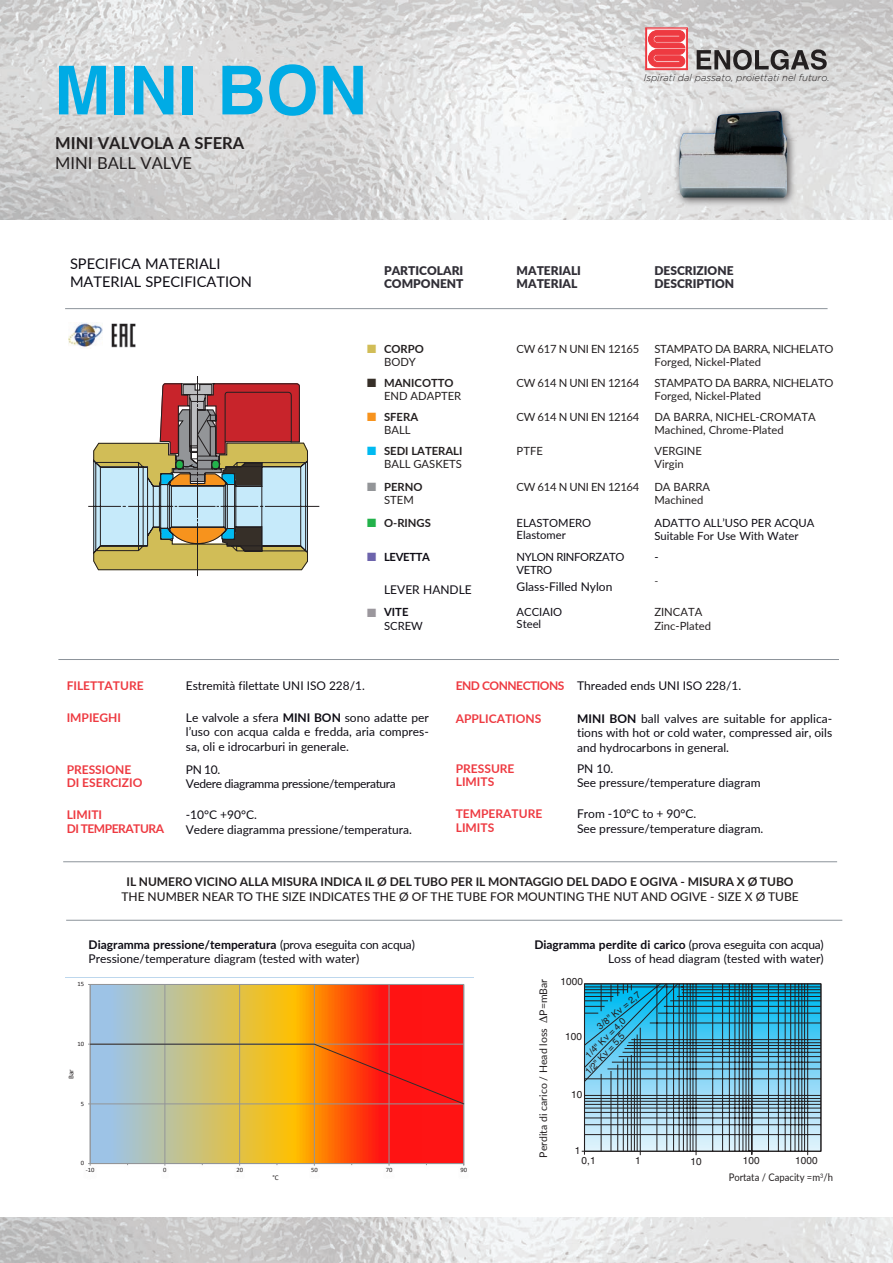
<style>
.page{position:relative;width:893px;height:1263px;background:#fff}
.page>*{position:absolute;margin:0;border:0;box-sizing:border-box;transform-origin:0 0}
.t1{font:700 67.5px "Helvetica";color:#00abe5}
.t2{font:700 16.5px "Lato";color:#231f20}
.t3{font:16.5px "Lato";color:#231f20}
.t4{font:14.7px/18px "Lato";color:#0e0c14}
.t5{font:12px/14.4px "Lato";color:#0e0c14}
.t6{font:700 12px/13.5px "Lato";color:#ee3a41}
.t7{font:700 12px "Lato";color:#231f20}
.t8{font:500 12px "Lato";color:#231f20}
.t9{font:900 12px/13.5px "Lato";color:#312f37}
.t10{font:12px/14.4px "Lato";letter-spacing:-.03em;color:#0e0c14}
.t11{font:700 12px/13.5px "Lato";letter-spacing:-.04em;color:#ee3a41}
.t12{font:11.25px/13.5px "Lato";letter-spacing:-.03em;color:#231f20}
.t13{font:11.25px/13.5px "Lato";color:#231f20}
.t14{font:11.25px/12px "Lato";color:#0e0c14}
.t15{font:700 11.25px/13.5px "Lato";color:#231f20}
.t16{font:11.25px/13.5px "Lato";letter-spacing:-.03em;color:#0e0c14}
.t17{font:700 11.25px "Lato";letter-spacing:-.03em;color:#0e0c14}
.t18{font:italic 11.25px "Lato";color:#231f20}
.t19{font:10.5px "Lato";color:#231f20}
.t20{font:10.5px "Lato";color:#231f20;scale:.9 1}
.t21{font:10.2px "Helvetica";color:#231f20}
.t22{font:italic 300 9.75px "Gotham";color:#231f20}
.t23{font:9.3px "Helvetica";color:#231f20}
.t24{font:7.2px "Calibri";color:#231f20}
.t25{font:6.6px "Calibri";color:#231f20}
.s1{color:#d1bd57}
.s2{font-weight:400}
.s3{color:#362f28}
.s4{font-weight:700}
.s5{color:#f7931d}
.s6{color:#00baf1}
.s7{color:#939598}
.s8{color:#23b24b}
.s9{color:#6d64ac}
.s10{color:#9b979d}
.s11{font-weight:700;color:#ee3a41}
</style>
<div class="page">
<img style="left:0;top:0;width:893px;height:219px">
<hr style="left:65px;top:308px;width:762px;height:1px;background:#8c939a">
<img style="left:0;top:1217px;width:893px;height:46px">
<svg style="left:697px;top:49px;width:130px;height:21px;background:#858383"></svg>
<div style="left:645px;top:28px;width:43px;height:42px;border:1px solid #ee3a41"></div>
<div style="left:646px;top:29px;width:41px;height:40px;border:1px solid #ee3a41"></div>
<svg style="left:648px;top:30px;width:37px;height:37px"></svg>
<svg style="left:88px;top:376px;width:232px;height:201px"></svg>
<img style="left:111px;top:323px;width:25px;height:24px">
<img style="left:68px;top:322px;width:35px;height:25px">
<div style="left:673px;top:105px;width:124px;height:102px;background:#231f20;opacity:.75"></div>
<img style="left:679px;top:111px;width:108px;height:87px">
<hr style="left:821px;top:984px;width:1px;height:167px;background:#231f20">
<svg style="left:582px;top:983px;width:239px;height:172px;background:#60a2ba"></svg>
<svg style="left:88px;top:984px;width:377px;height:182px;background:#dd8750"></svg>
<hr style="left:58px;top:659px;width:781px;height:1px;background:#8c939a">
<hr style="left:66px;top:920px;width:776px;height:1px;background:#8c939a">
<hr style="left:63px;top:861px;width:774px;height:1px;background:#8c939a">
<h1 class="t1" style="left:54px;top:49px;width:315px">MINI BON</h1>
<h2 class="t2" style="left:55px;top:131px;width:191px">MINI VALVOLA A SFERA</h2>
<h2 class="t3" style="left:55px;top:151px;width:138px">MINI BALL VALVE</h2>
<p class="t22" style="left:644px;top:72px;width:187px">Ispirati dal passato, proiettati nel futuro.</p>
<p class="t4" style="left:70px;top:254px;width:183px">SPECIFICA MATERIALI<br>MATERIAL SPECIFICATION</p>
<p class="t9" style="left:384px;top:263px;width:81px">PARTICOLARI<br>COMPONENT</p>
<p class="t9" style="left:517px;top:263px;width:66px">MATERIALI<br>MATERIAL</p>
<p class="t9" style="left:654px;top:263px;width:81px">DESCRIZIONE<br>DESCRIPTION</p>
<p class="t15" style="left:384px;top:341px;width:41px;text-indent:-17px"><span class="s1">■</span> CORPO<br><span class="s2">BODY</span></p>
<p class="t12" style="left:517px;top:341px;width:124px">CW 617 N UNI EN 12165</p>
<p class="t12" style="left:654px;top:341px;width:180px">STAMPATO DA BARRA, NICHELATO<br>Forged, Nickel-Plated</p>
<p class="t13" style="left:384px;top:375px;width:79px;text-indent:-17px"><span class="s3">■</span> <span class="s4">MANICOTTO<br></span>END ADAPTER</p>
<p class="t12" style="left:517px;top:375px;width:124px">CW 614 N UNI EN 12164</p>
<p class="t12" style="left:654px;top:375px;width:180px">STAMPATO DA BARRA, NICHELATO<br>Forged, Nickel-Plated</p>
<p class="t15" style="left:384px;top:409px;width:36px;text-indent:-17px"><span class="s5">■</span> SFERA<br><span class="s2">BALL</span></p>
<p class="t12" style="left:517px;top:409px;width:124px">CW 614 N UNI EN 12164</p>
<p class="t13" style="left:654px;top:409px;width:163px">DA BARRA, NICHEL-CROMATA<br>Machined, Chrome-Plated</p>
<p class="t15" style="left:367px;top:443px;width:97px;text-align:right"><span class="s6">■</span> SEDI LATERALI<br><span class="s2">BALL GASKETS</span></p>
<p class="t13" style="left:517px;top:443px;width:28px">PTFE</p>
<p class="t13" style="left:654px;top:443px;width:49px">VERGINE<br>Virgin</p>
<p class="t15" style="left:384px;top:479px;width:40px;text-indent:-17px"><span class="s7">■</span> PERNO<br><span class="s2">STEM</span></p>
<p class="t12" style="left:517px;top:479px;width:124px">CW 614 N UNI EN 12164</p>
<p class="t13" style="left:654px;top:479px;width:57px">DA BARRA<br>Machined</p>
<p class="t15" style="left:367px;top:515px;width:65px"><span class="s8">■</span> O-RINGS</p>
<p class="t14" style="left:517px;top:516px;width:76px">ELASTOMERO<br>Elastomer</p>
<p class="t14" style="left:654px;top:515px;width:161px;line-height:13.5px">ADATTO ALL’USO PER ACQUA<br>Suitable For Use With Water</p>
<p class="t17" style="left:367px;top:548px;width:64px"><span class="s9">■</span> LEVETTA</p>
<p class="t5" style="left:384px;top:582px;width:89px">LEVER HANDLE</p>
<p class="t16" style="left:517px;top:549px;width:109px">NYLON RINFORZATO<br>VETRO</p>
<p class="t5" style="left:517px;top:579px;width:97px">Glass-Filled Nylon</p>
<p class="t14" style="left:654px;top:550px;width:6px">-</p>
<p class="t18" style="left:654px;top:573px;width:5px">-</p>
<p class="t14" style="left:384px;top:605px;width:40px;line-height:13.5px;text-indent:-17px"><span class="s10">■</span> <span class="s4">VITE<br></span>SCREW</p>
<p class="t14" style="left:517px;top:606px;width:47px">ACCIAIO<br>Steel</p>
<p class="t13" style="left:654px;top:605px;width:58px">ZINCATA<br>Zinc-Plated</p>
<p class="t6" style="left:67px;top:678px;width:78px">FILETTATURE</p>
<p class="t5" style="left:186px;top:678px;width:180px">Estremità filettate UNI ISO 228/1.</p>
<p class="t6" style="left:67px;top:710px;width:56px">IMPIEGHI</p>
<p class="t5" style="left:186px;top:710px;width:244px;text-align:justify">Le valvole a sfera <span class="s4">MINI BON</span> sono adatte per l’uso con acqua calda e fredda, aria compres&shy;sa, oli e idrocarburi in generale.</p>
<p class="t6" style="left:67px;top:762px;width:77px">PRESSIONE<br>DI ESERCIZIO</p>
<p class="t10" style="left:186px;top:762px;width:212px">PN 10.<br>Vedere diagramma pressione/temperatura</p>
<p class="t11" style="left:67px;top:808px;width:99px">LIMITI<br>DI TEMPERATURA</p>
<p class="t5" style="left:186px;top:807px;width:228px">-10°C +90°C.<br>Vedere diagramma pressione/temperatura.</p>
<p class="t5" style="left:456px;top:678px;width:287px"><span class="s11">END CONNECTIONS</span> Threaded ends UNI ISO 228/1.</p>
<p class="t6" style="left:456px;top:711px;width:87px">APPLICATIONS</p>
<p class="t5" style="left:577px;top:711px;width:257px;text-align:justify"><span class="s4">MINI BON</span> ball valves are suitable for applica&shy;tions with hot or cold water, compressed air, oils and hydrocarbons in general.</p>
<p class="t6" style="left:456px;top:761px;width:60px">PRESSURE<br>LIMITS</p>
<p class="t5" style="left:577px;top:761px;width:185px">PN 10.<br>See pressure/temperature diagram</p>
<p class="t6" style="left:456px;top:807px;width:88px">TEMPERATURE<br>LIMITS</p>
<p class="t5" style="left:577px;top:806px;width:188px">From -10°C to + 90°C.<br>See pressure/temperature diagram.</p>
<p class="t7" style="left:126px;top:873px;width:669px">IL NUMERO VICINO ALLA MISURA INDICA IL Ø DEL TUBO PER IL MONTAGGIO DEL DADO E OGIVA - MISURA X Ø TUBO</p>
<p class="t8" style="left:121px;top:888px;width:679px">THE NUMBER NEAR TO THE SIZE INDICATES THE Ø OF THE TUBE FOR MOUNTING THE NUT AND OGIVE - SIZE X Ø TUBE</p>
<p class="t5" style="left:89px;top:938px;width:328px;line-height:13.5px"><span class="s4">Diagramma pressione/temperatura</span> (prova eseguita con acqua)<br>Pressione/temperature diagram (tested with water)</p>
<p class="t5" style="left:534px;top:938px;width:291px;line-height:13.5px;text-align:right"><span class="s4">Diagramma perdite di carico</span> (prova eseguita con acqua)<br>Loss of head diagram (tested with water)</p>
<p class="t25" style="left:77px;top:979px;width:8px">15</p>
<p class="t25" style="left:77px;top:1039px;width:8px">10</p>
<p class="t24" style="left:66px;top:1079px;width:11px;rotate:-90deg">Bar</p>
<p class="t25" style="left:81px;top:1099px;width:5px">5</p>
<p class="t25" style="left:81px;top:1159px;width:5px">0</p>
<p class="t25" style="left:86px;top:1165px;width:10px">-10</p>
<p class="t25" style="left:163px;top:1165px;width:5px">0</p>
<p class="t25" style="left:236px;top:1165px;width:8px">20</p>
<p class="t25" style="left:311px;top:1165px;width:8px">50</p>
<p class="t25" style="left:386px;top:1165px;width:8px">70</p>
<p class="t25" style="left:460px;top:1165px;width:8px">90</p>
<p class="t24" style="left:273px;top:1172px;width:8px">°C</p>
<p class="t19" style="left:536px;top:1158px;width:180px;rotate:-90deg">Perdita di carico / Head loss P=mBar</p>
<p class="t21" style="left:560px;top:974px;width:24px">1000</p>
<p class="t23" style="left:594px;top:1021px;width:55px;rotate:-39deg">3/8" Kv = 2,7</p>
<p class="t23" style="left:582px;top:1051px;width:55px;rotate:-45deg">1/4" Kv = 4,0</p>
<p class="t23" style="left:581px;top:1068px;width:55px;rotate:-47deg">1/2" Kv = 5,5</p>
<p class="t21" style="left:565px;top:1028px;width:18px">100</p>
<p class="t21" style="left:571px;top:1087px;width:13px">10</p>
<p class="t21" style="left:575px;top:1142px;width:7px">1</p>
<p class="t21" style="left:582px;top:1152px;width:16px">0,1</p>
<p class="t21" style="left:635px;top:1153px;width:7px">1</p>
<p class="t21" style="left:690px;top:1153px;width:13px">10</p>
<p class="t21" style="left:743px;top:1153px;width:18px">100</p>
<p class="t21" style="left:795px;top:1153px;width:24px">1000</p>
<p class="t20" style="left:729px;top:1170px;width:117px">Portata / Capacity =m<sup>3</sup>/h</p>
</div>
